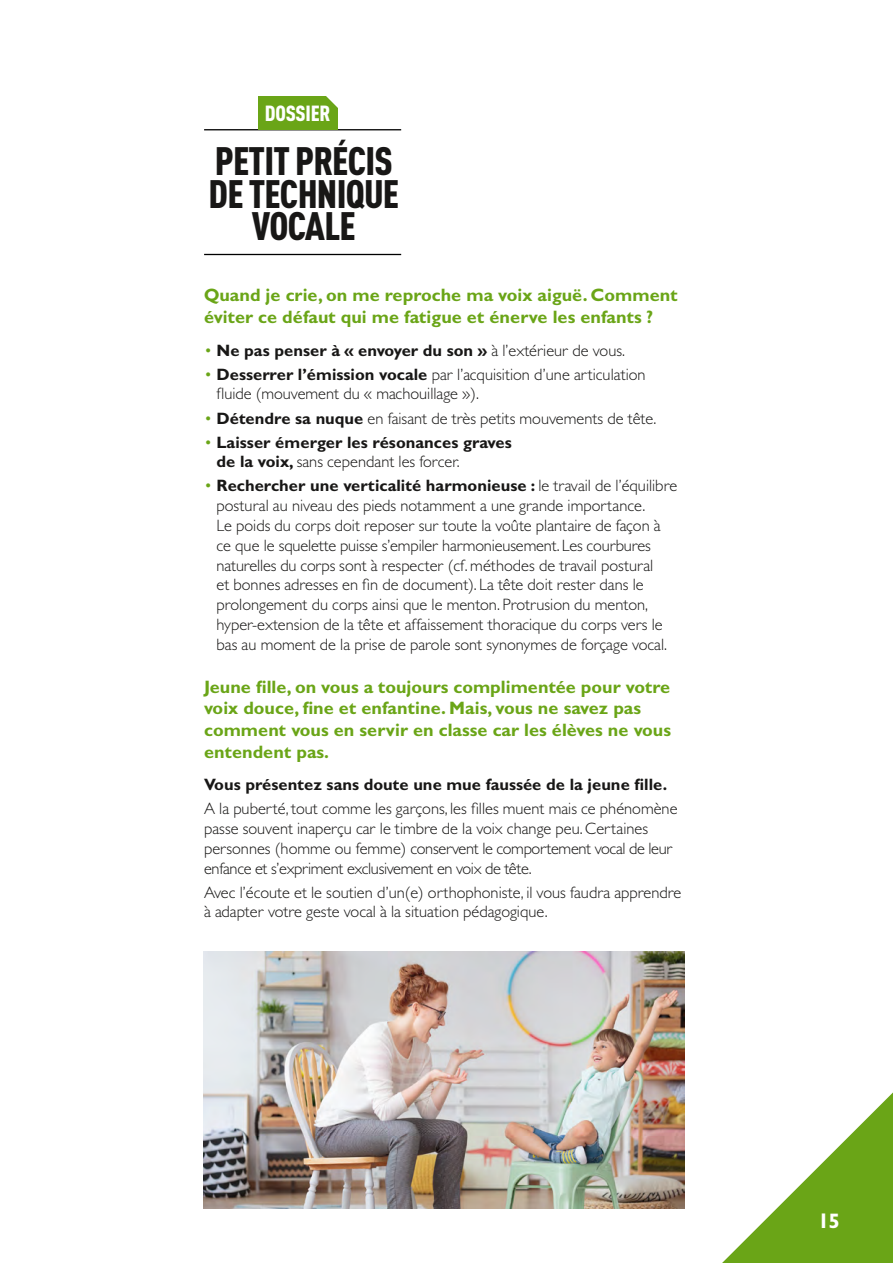
<style>
.page{position:relative;width:893px;height:1263px;background:#fff}
.page>*{position:absolute;margin:0;border:0;box-sizing:border-box;transform-origin:0 0}
.t1{font:900 condensed 39.15px/32.5px "MGEN Din Pro";letter-spacing:-.02em;color:#181716;text-align:center}
.t2{font:900 condensed 21.6px "MGEN Din Pro";letter-spacing:-.01em;color:#fff}
.t3{font:700 21px "Mgen Gill Sans MT Pro";color:#fff}
.t4{font:700 18px/21.6px "Mgen Gill Sans MT Pro";color:#6aa517}
.t5{font:300 16.5px/19.8px "Mgen Gill Sans MT Pro";color:#181716}
.t6{font:700 16.5px/19.8px "Mgen Gill Sans MT Pro";color:#181716}
.s1{font-weight:300;color:#6aa517}
.s2{font-weight:300}
.s3{color:#6aa517}
.s4{font-weight:700}
</style>
<div class="page">
<svg style="left:722px;top:1092px;width:171px;height:171px"></svg>
<hr style="left:204px;top:129px;width:197px;height:1px;background:#000">
<hr style="left:204px;top:254px;width:197px;height:1px;background:#000">
<div style="left:258px;top:96px;width:80px;height:33px;background:#6aa517"></div>
<svg style="left:326px;top:96px;width:12px;height:12px"></svg>
<img style="left:204px;top:951px;width:481px;height:258px">
<h2 class="t2" style="left:265px;top:96px;width:67px">DOSSIER</h2>
<h1 class="t1" style="left:209px;top:141px;width:192px">PETIT PRÉCIS<br>DE TECHNIQUE<br>VOCALE</h1>
<p class="t4" style="left:204px;top:284px;width:475px">Quand je crie, on me reproche ma voix aiguë. Comment éviter ce défaut qui me fatigue et énerve les enfants ?</p>
<p class="t6" style="left:204px;top:340px;width:422px"><span class="s1">•</span> Ne pas penser à « envoyer du son » <span class="s2">à l’extérieur de vous.</span></p>
<p class="t5" style="left:216px;top:364px;width:431px;text-indent:-12px"><span class="s3">•</span> <span class="s4">Desserrer l’émission vocale</span> par l’acquisition d’une articulation fluide (mouvement du « machouillage »).</p>
<p class="t5" style="left:204px;top:408px;width:454px"><span class="s3">•</span> <span class="s4">Détendre sa nuque</span> en faisant de très petits mouvements de tête.</p>
<p class="t6" style="left:216px;top:432px;width:297px;text-indent:-12px"><span class="s1">•</span> Laisser émerger les résonances graves de la voix, <span class="s2">sans cependant les forcer.</span></p>
<p class="t5" style="left:216px;top:476px;width:462px;text-indent:-12px"><span class="s3">•</span> <span class="s4">Rechercher une verticalité harmonieuse :</span> le travail de l’équilibre postural au niveau des pieds notamment a une grande importance.<br>Le poids du corps doit reposer sur toute la voûte plantaire de façon à ce que le squelette puisse s’empiler harmonieusement. Les courbures naturelles du corps sont à respecter (cf. méthodes de travail postural<br>et bonnes adresses en fin de document). La tête doit rester dans le prolongement du corps ainsi que le menton. Protrusion du menton, hyper-extension de la tête et affaissement thoracique du corps vers le bas au moment de la prise de parole sont synonymes de forçage vocal.</p>
<p class="t4" style="left:204px;top:675px;width:468px">Jeune fille, on vous a toujours complimentée pour votre voix douce, fine et enfantine. Mais, vous ne savez pas comment vous en servir en classe car les élèves ne vous entendent pas.</p>
<p class="t6" style="left:204px;top:774px;width:465px">Vous présentez sans doute une mue faussée de la jeune fille.</p>
<p class="t5" style="left:204px;top:798px;width:475px">A la puberté, tout comme les garçons, les filles muent mais ce phénomène passe souvent inaperçu car le timbre de la voix change peu. Certaines personnes (homme ou femme) conservent le comportement vocal de leur enfance et s’expriment exclusivement en voix de tête.</p>
<p class="t5" style="left:204px;top:882px;width:479px">Avec l’écoute et le soutien d’un(e) orthophoniste, il vous faudra apprendre à adapter votre geste vocal à la situation pédagogique.</p>
<p class="t3" style="left:818px;top:1208px;width:24px">15</p>
</div>
